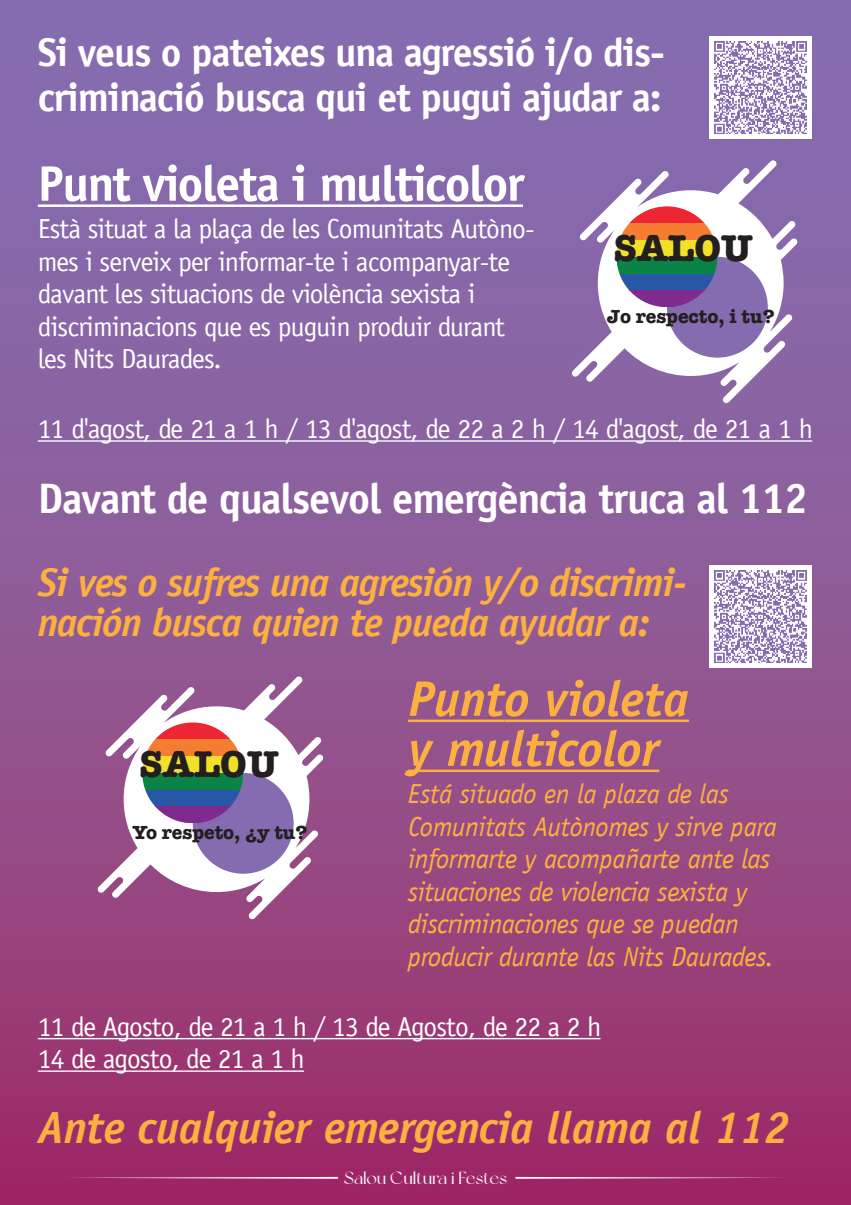
<style>
.page{position:relative;width:851px;height:1205px;background:#fff}
.page>*{position:absolute;margin:0;border:0;box-sizing:border-box;transform-origin:0 0}
.t1{font:italic 700 50px/50px "Officina Sans LT";color:#fbb03f}
.t2{font:700 50px "Officina Sans LT";letter-spacing:-.03em;color:#fff}
.t3{font:italic 700 45px "Officina Sans LT";color:#fbb03f}
.t4{font:700 42.5px "Officina Sans LT";letter-spacing:-.025em;color:#fff}
.t5{font:700 40px/45px "Officina Sans LT";letter-spacing:-.03em;color:#fff}
.t6{font:italic 700 40px/40px "Officina Sans LT";letter-spacing:-.025em;color:#fbb03f}
.t7{font:700 38.5px "American Typewriter";letter-spacing:-.005em;color:#231f20}
.t8{font:27.5px/32.5px "Officina Sans LT";letter-spacing:-.03em;color:#fff}
.t9{font:italic 27.5px/32.5px "Officina Sans LT";letter-spacing:-.015em;color:#fbb03f}
.t10{font:700 19.5px "American Typewriter";letter-spacing:-.005em;color:#231f20}
.t11{font:17.5px "New York";color:#fff}
</style>
<div class="page">
<div style="left:0;top:0;width:850px;height:1205px;background:linear-gradient(to bottom,#8377b9,#9e326c)"></div>
<hr style="left:38px;top:204px;width:24px;height:3px;background:#fff">
<hr style="left:62px;top:204px;width:461px;height:3px;background:#fff">
<hr style="left:38px;top:440px;width:774px;height:2px;background:#fff">
<hr style="left:408px;top:719px;width:96px;height:3px;background:#fbb03f">
<hr style="left:504px;top:719px;width:185px;height:3px;background:#fbb03f">
<hr style="left:408px;top:769px;width:251px;height:3px;background:#fbb03f">
<hr style="left:38px;top:1038px;width:562px;height:1px;background:#fff">
<hr style="left:38px;top:1070px;width:266px;height:2px;background:#fff">
<svg style="left:571px;top:160px;width:226px;height:243px;fill:#8b69ac"></svg>
<div style="left:666px;top:257px;width:101px;height:101px;background:#856baf;border-radius:50%"></div>
<svg style="left:616px;top:206px;width:101px;height:17px"></svg>
<div style="left:616px;top:223px;width:101px;height:17px;background:#f47d32"></div>
<div style="left:616px;top:240px;width:101px;height:17px;background:#f0e029"></div>
<div style="left:616px;top:257px;width:101px;height:17px;background:#098446"></div>
<div style="left:616px;top:274px;width:101px;height:16px;background:#2757a5"></div>
<svg style="left:616px;top:290px;width:89px;height:17px;fill:#7f2a8d"></svg>
<svg style="left:97px;top:676px;width:226px;height:243px"></svg>
<div style="left:193px;top:773px;width:100px;height:101px;background:#856baf;border-radius:50%"></div>
<svg style="left:142px;top:722px;width:101px;height:17px"></svg>
<div style="left:142px;top:739px;width:101px;height:17px;background:#f47d32"></div>
<div style="left:142px;top:756px;width:101px;height:17px;background:#f0e029"></div>
<div style="left:142px;top:773px;width:101px;height:17px;background:#098446"></div>
<div style="left:142px;top:790px;width:101px;height:16px;background:#2757a5"></div>
<svg style="left:142px;top:806px;width:89px;height:17px;fill:#7f2a8d"></svg>
<svg style="left:64px;top:1177px;width:274px;height:2px"></svg>
<svg style="left:515px;top:1177px;width:271px;height:2px"></svg>
<div style="left:709px;top:37px;width:103px;height:102px;background:#fff"></div>
<img style="left:714px;top:42px;width:92px;height:92px">
<div style="left:709px;top:565px;width:103px;height:103px;background:#fff"></div>
<img style="left:714px;top:570px;width:92px;height:93px">
<h3 class="t5" style="left:38px;top:29px;width:628px">Si veus o pateixes una agressió i/o dis&shy;criminació busca qui et pugui ajudar a:</h3>
<h1 class="t2" style="left:38px;top:152px;width:488px">Punt violeta i multicolor</h1>
<p class="t8" style="left:38px;top:213px;width:498px">Està situat a la plaça de les Comunitats Autòno&shy;mes i serveix per informar-te i acompanyar-te davant les situacions de violència sexista i discriminacions que es puguin produir durant les Nits Daurades.</p>
<h3 class="t7" style="left:613px;top:215px;width:141px">SALOU</h3>
<p class="t10" style="left:606px;top:300px;width:169px">Jo respecto, i tu?</p>
<p class="t8" style="left:38px;top:413px;width:776px">11 d'agost, de 21 a 1 h / 13 d'agost, de 22 a 2 h / 14 d'agost, de 21 a 1 h</p>
<h3 class="t4" style="left:38px;top:472px;width:771px">Davant de qualsevol emergència truca al 112</h3>
<h3 class="t6" style="left:38px;top:562px;width:650px">Si ves o sufres una agresión y/o discrimi&shy;nación busca quien te pueda ayudar a:</h3>
<h1 class="t1" style="left:408px;top:674px;width:282px">Punto violeta y multicolor</h1>
<p class="t9" style="left:408px;top:778px;width:370px">Está situado en la plaza de las Comunitats Autònomes y sirve para informarte y acompañarte ante las situaciones de violencia sexista y discriminaciones que se puedan producir durante las Nits Daurades.</p>
<h3 class="t7" style="left:139px;top:731px;width:141px">SALOU</h3>
<p class="t10" style="left:133px;top:816px;width:176px">Yo respeto, ¿y tu?</p>
<p class="t8" style="left:38px;top:1010px;width:565px">11 de Agosto, de 21 a 1 h / 13 de Agosto, de 22 a 2 h<br>14 de agosto, de 21 a 1 h</p>
<h2 class="t3" style="left:38px;top:1101px;width:753px">Ante cualquier emergencia llama al 112</h2>
<p class="t11" style="left:344px;top:1168px;width:164px">Salou Cultura i Festes</p>
</div>
